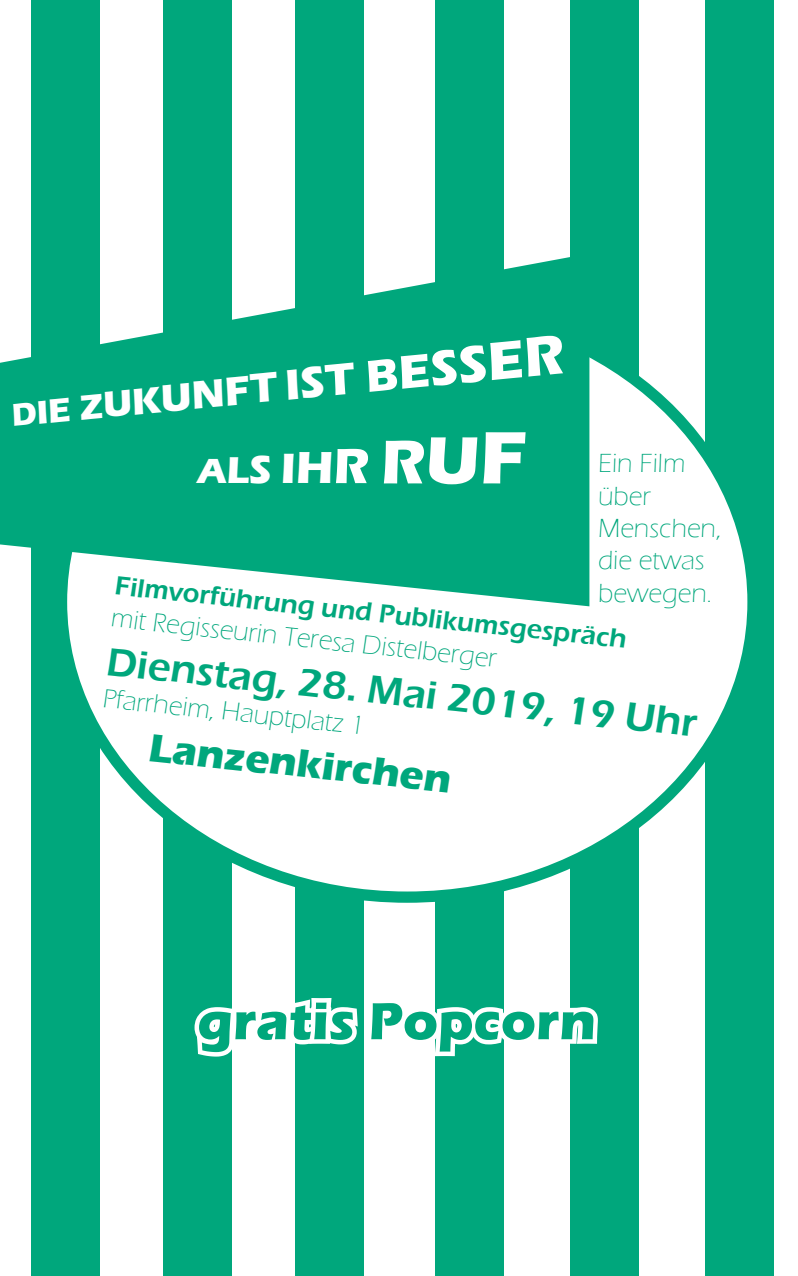
<style>
.page{position:relative;width:798px;height:1276px;background:#fff}
.page>*{position:absolute;margin:0;border:0;box-sizing:border-box;transform-origin:0 0}
.t1{font:700 54px "Eras ITC";color:#00a77c}
.t2{font:700 46.35px "Eras ITC";color:#fff}
.t3{font:600 40.5px "Eras ITC";color:#00a77c}
.t4{font:700 40.5px "Eras ITC";color:#00a77c}
.t5{font:700 35.77px "Eras ITC";color:#fff}
.t6{font:300 27px/32.4px "Eras ITC";color:#00a77c}
.t7{font:600 27px "Eras ITC";color:#00a77c}
.s1{font-size:32.4px}
.s2{font-size:33.52px}
.s3{font-size:34.65px}
.s4{font-size:35.77px}
.s5{font-size:37.12px}
.s6{font-size:38.25px}
.s7{font-size:39.38px}
.s8{font-size:40.5px}
.s9{font-size:41.62px}
.s10{font-size:42.75px}
.s11{font-size:43.88px}
.s12{font-size:45.23px}
.s13{font-size:48.6px}
.s14{font-size:50.85px}
.s15{font-size:53.32px}
.s16{font-size:55.57px}
.s17{font-size:57.82px}
.s18{font-size:38.48px}
.s19{font-size:40.95px}
.s20{font-size:43.43px}
.s21{font-size:46.12px}
.s22{font-size:51.3px}
.s23{font-size:64.12px}
.s24{font-size:69.08px}
.s25{font-size:76.73px}
</style>
<div class="page">
<div style="left:31px;top:0;width:69px;height:1276px;background:#00a77c"></div>
<div style="left:163px;top:0;width:68px;height:1276px;background:#00a77c"></div>
<div style="left:296px;top:0;width:68px;height:1276px;background:#00a77c"></div>
<div style="left:435px;top:0;width:68px;height:1276px;background:#00a77c"></div>
<div style="left:570px;top:0;width:68px;height:1276px;background:#00a77c"></div>
<div style="left:705px;top:0;width:68px;height:1276px;background:#00a77c"></div>
<div style="left:61px;top:307px;width:691px;height:590px;background:#fff;border-radius:50%"></div>
<svg style="left:187px;top:822px;width:415px;height:454px"></svg>
<svg style="left:0;top:253px;width:589px;height:353px;fill:#00a77c"></svg>
<h2 class="t2" style="left:9px;top:381px;width:557px;rotate:-5deg"><span class="s1">D</span><span class="s2">I</span><span class="s3">E</span> <span class="s4">Z</span><span class="s5">U</span><span class="s6">K</span><span class="s7">U</span><span class="s8">N</span><span class="s9">F</span><span class="s10">T</span> <span class="s11">I</span><span class="s12">S</span>T B<span class="s13">E</span><span class="s14">S</span><span class="s15">S</span><span class="s16">E</span><span class="s17">R</span></h2>
<h3 class="t5" style="left:197px;top:451px;width:330px">A<span class="s18">L</span><span class="s19">S</span> <span class="s20">I</span><span class="s21">H</span><span class="s22">R</span> <span class="s23">R</span><span class="s24">U</span><span class="s25">F</span></h3>
<p class="t6" style="left:598px;top:447px;width:125px">Ein Film über<br>Menschen, die etwas</p>
<p class="t7" style="left:116px;top:570px;width:516px;rotate:6deg">Filmvorführung und Publikumsgespräch</p>
<p class="t6" style="left:598px;top:577px;width:116px">bewegen.</p>
<p class="t6" style="left:113px;top:602px;width:389px;rotate:6deg">mit Regisseurin Teresa Distelberger</p>
<h3 class="t3" style="left:109px;top:638px;width:594px;rotate:6deg">Dienstag, 28. Mai 2019, 19 Uhr</h3>
<p class="t6" style="left:105px;top:682px;width:264px;rotate:6deg">Pfarrheim, Hauptplatz 1</p>
<h3 class="t4" style="left:152px;top:724px;width:305px;rotate:6deg">Lanzenkirchen</h3>
<h1 class="t1" style="left:197px;top:990px;width:400px">gratis Popcorn</h1>
</div>
